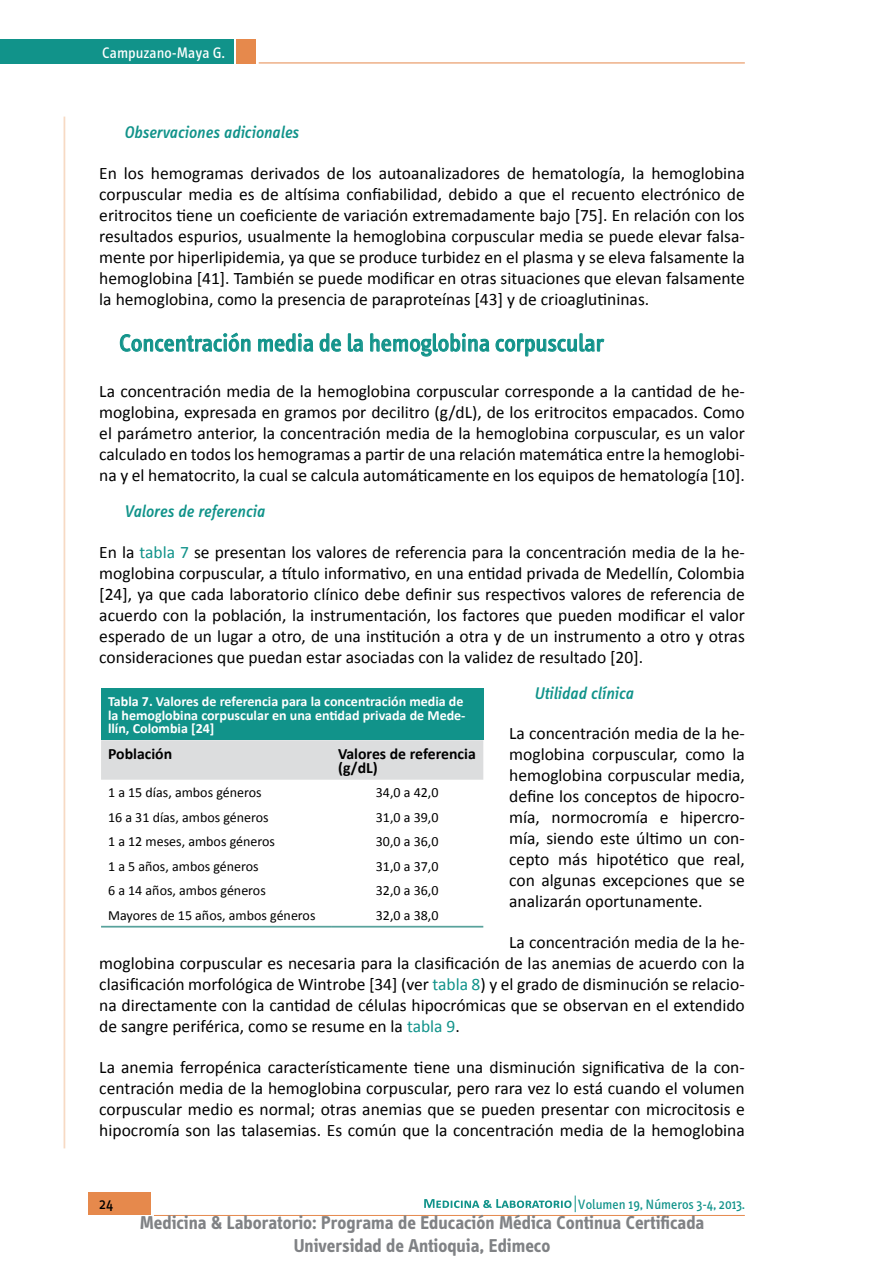
<style>
.page{position:relative;width:869px;height:1265px;background:#fff}
.page>*{position:absolute;margin:0;border:0;box-sizing:border-box;transform-origin:0 0}
.t1{font:24.5px "Info Text";color:#11938a}
.t2{font:700 19.25px/23.1px "Info Disp";color:#808285;text-align:center}
.t3{font:17.5px/21px "Calibri";color:#000;text-align:justify}
.t4{font:italic 500 17.5px "Info Disp";color:#11938a}
.t5{font:700 15.75px/13.7px "Calibri";color:#000}
.t6{font:15.75px "Info Text";color:#fff}
.t7{font:15.75px "Info Text";color:#000}
.t8{font:14px "Calibri";color:#000}
.t9{font:700 14px/13.7px "Calibri";color:#fff}
.t10{font:14px "Info Text";color:#11938a}
.s1{color:#11938a}
</style>
<div class="page">
<div style="left:0;top:40px;width:233px;height:24px;background:#11938a"></div>
<div style="left:236px;top:40px;width:19px;height:24px;background:#e6894c"></div>
<hr style="left:258px;top:63px;width:486px;height:1px;background:#e6894c">
<div style="left:88px;top:1192px;width:62px;height:23px;background:#e6894c"></div>
<hr style="left:154px;top:1215px;width:590px;height:1px;background:#e6894c">
<hr style="left:63px;top:117px;width:2px;height:1031px;background:#f7dac4">
<svg style="left:424px;top:1196px;width:151px;height:16px"></svg>
<svg style="left:120px;top:333px;width:130px;height:19px"></svg>
<svg style="left:258px;top:333px;width:55px;height:19px"></svg>
<svg style="left:319px;top:333px;width:22px;height:19px"></svg>
<svg style="left:348px;top:333px;width:15px;height:19px"></svg>
<svg style="left:370px;top:333px;width:119px;height:24px"></svg>
<svg style="left:495px;top:333px;width:109px;height:24px"></svg>
<div style="left:101px;top:688px;width:382px;height:52px;background:#11938a"></div>
<div style="left:101px;top:740px;width:382px;height:40px;background:#dcddde"></div>
<hr style="left:101px;top:926px;width:230px;height:2px;background:#58a29c">
<hr style="left:331px;top:926px;width:152px;height:2px;background:#58a29c">
<p class="t6" style="left:102px;top:44px;width:124px">Campuzano-Maya G.</p>
<p class="t4" style="left:124px;top:122px;width:176px">Observaciones adicionales</p>
<p class="t3" style="left:99px;top:162px;width:646px">En los hemogramas derivados de los autoanalizadores de hematología, la hemoglobina corpuscular media es de altísima confiabilidad, debido a que el recuento electrónico de eritrocitos tiene un coeficiente de variación extremadamente bajo [75]. En relación con los resultados espurios, usualmente la hemoglobina corpuscular media se puede elevar falsa&shy;mente por hiperlipidemia, ya que se produce turbidez en el plasma y se eleva falsamente la hemoglobina [41]. También se puede modificar en otras situaciones que elevan falsamente la hemoglobina, como la presencia de paraproteínas [43] y de crioaglutininas.</p>
<h1 class="t1" style="left:119px;top:329px;width:486px">Concentración media de la hemoglobina corpuscular</h1>
<p class="t3" style="left:99px;top:381px;width:646px">La concentración media de la hemoglobina corpuscular corresponde a la cantidad de he&shy;moglobina, expresada en gramos por decilitro (g/dL), de los eritrocitos empacados. Como el parámetro anterior, la concentración media de la hemoglobina corpuscular, es un valor calculado en todos los hemogramas a partir de una relación matemática entre la hemoglobi&shy;na y el hematocrito, la cual se calcula automáticamente en los equipos de hematología [10].</p>
<p class="t4" style="left:124px;top:501px;width:142px">Valores de referencia</p>
<p class="t3" style="left:99px;top:541px;width:646px">En la <span class="s1">tabla 7</span> se presentan los valores de referencia para la concentración media de la he&shy;moglobina corpuscular, a título informativo, en una entidad privada de Medellín, Colombia [24], ya que cada laboratorio clínico debe definir sus respectivos valores de referencia de acuerdo con la población, la instrumentación, los factores que pueden modificar el valor esperado de un lugar a otro, de una institución a otra y de un instrumento a otro y otras consideraciones que puedan estar asociadas con la validez de resultado [20].</p>
<p class="t4" style="left:534px;top:683px;width:101px">Utilidad clínica</p>
<p class="t3" style="left:509px;top:723px;width:237px">La concentración media de la he&shy;moglobina corpuscular, como la hemoglobina corpuscular media, define los conceptos de hipocro&shy;mía, normocromía e hipercro&shy;mía, siendo este último un con&shy;cepto más hipotético que real, con algunas excepciones que se analizarán oportunamente.</p>
<p class="t3" style="left:99px;top:932px;width:646px;text-indent:409px">La concentración media de la he&shy;moglobina corpuscular es necesaria para la clasificación de las anemias de acuerdo con la clasificación morfológica de Wintrobe [34] (ver <span class="s1">tabla 8</span>) y el grado de disminución se relacio&shy;na directamente con la cantidad de células hipocrómicas que se observan en el extendido de sangre periférica, como se resume en la <span class="s1">tabla 9</span>.</p>
<p class="t3" style="left:99px;top:1057px;width:646px">La anemia ferropénica característicamente tiene una disminución significativa de la con&shy;centración media de la hemoglobina corpuscular, pero rara vez lo está cuando el volumen corpuscular medio es normal; otras anemias que se pueden presentar con microcitosis e hipocromía son las talasemias. Es común que la concentración media de la hemoglobina</p>
<p class="t9" style="left:108px;top:694px;width:359px">Tabla 7. Valores de referencia para la concentración media de la hemoglobina corpuscular en una entidad privada de Mede&shy;llín, Colombia [24]</p>
<p class="t5" style="left:108px;top:747px;width:66px">Población</p>
<p class="t5" style="left:338px;top:747px;width:139px">Valores de referencia (g/dL)</p>
<p class="t8" style="left:108px;top:784px;width:155px">1 a 15 días, ambos géneros</p>
<p class="t8" style="left:375px;top:784px;width:64px">34,0 a 42,0</p>
<p class="t8" style="left:108px;top:808px;width:162px">16 a 31 días, ambos géneros</p>
<p class="t8" style="left:375px;top:808px;width:64px">31,0 a 39,0</p>
<p class="t8" style="left:108px;top:833px;width:168px">1 a 12 meses, ambos géneros</p>
<p class="t8" style="left:375px;top:833px;width:64px">30,0 a 36,0</p>
<p class="t8" style="left:108px;top:857px;width:152px">1 a 5 años, ambos géneros</p>
<p class="t8" style="left:375px;top:857px;width:64px">31,0 a 37,0</p>
<p class="t8" style="left:108px;top:882px;width:159px">6 a 14 años, ambos géneros</p>
<p class="t8" style="left:375px;top:882px;width:64px">32,0 a 36,0</p>
<p class="t8" style="left:108px;top:906px;width:209px">Mayores de 15 años, ambos géneros</p>
<p class="t8" style="left:375px;top:906px;width:64px">32,0 a 38,0</p>
<p class="t7" style="left:99px;top:1195px;width:16px">24</p>
<p class="t10" style="left:577px;top:1196px;width:168px">Volumen 19, Números 3-4, 2013.</p>
<p class="t2" style="left:140px;top:1211px;width:566px">Medicina &amp; Laboratorio: Programa de Educación Médica Continua Certificada<br>Universidad de Antioquia, Edimeco</p>
</div>
